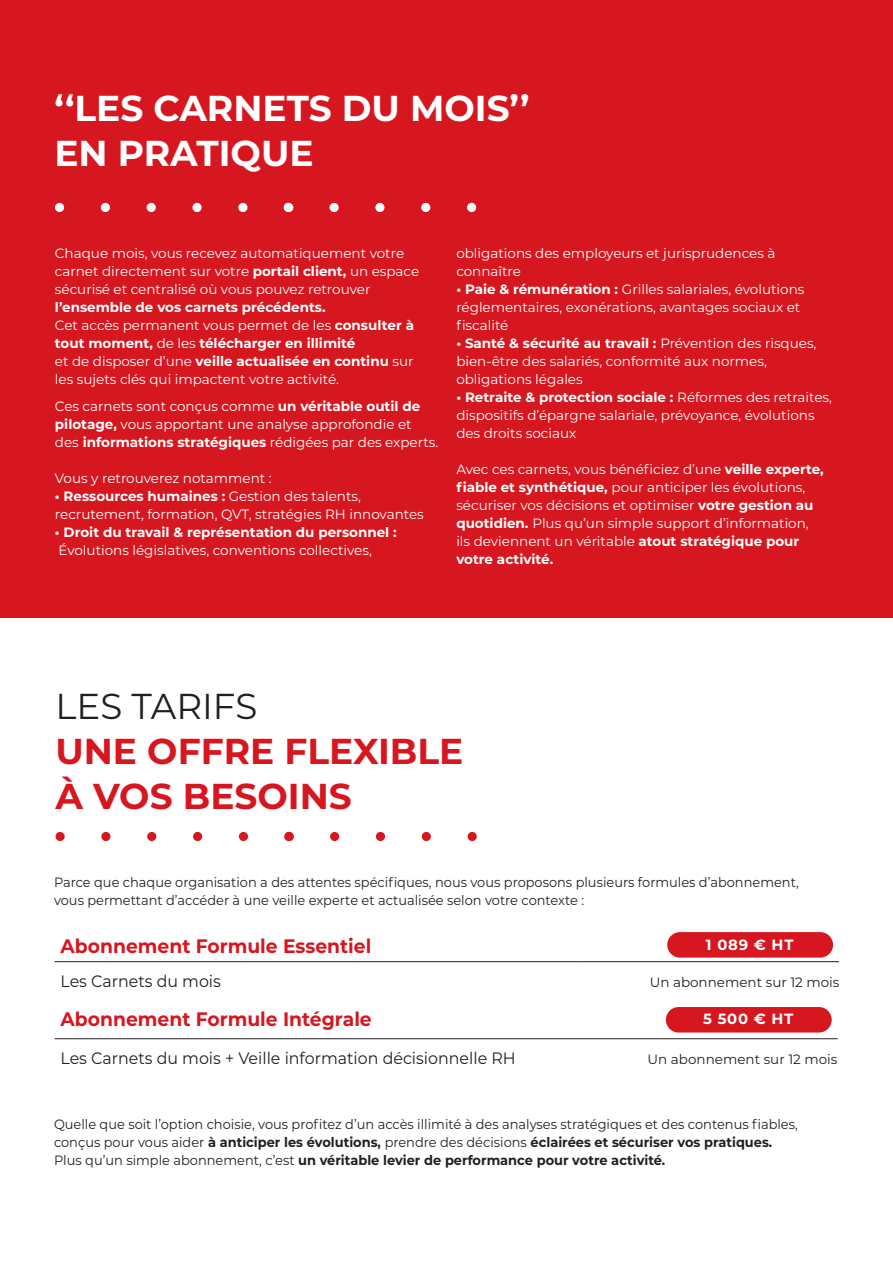
<style>
.page{position:relative;width:893px;height:1263px;background:#fff}
.page>*{position:absolute;margin:0;border:0;box-sizing:border-box;transform-origin:0 0}
.t1{font:700 36px/45px "Montserrat";color:#d7171f}
.t2{font:700 36px/45px "Montserrat";color:#fff}
.t3{font:700 19.5px "Montserrat";color:#d7171f;scale:.96 1}
.t4{font:16.5px "Montserrat";color:#231f20;scale:.96 1}
.t5{font:700 14.85px "Montserrat";letter-spacing:.05em;color:#fff}
.t6{font:13.5px/18px "Montserrat";color:#fff}
.t7{font:13.5px/18px "Montserrat";color:#231f20;scale:.96 1}
.t8{font:13.5px "Montserrat";color:#231f20}
.s1{font-weight:700}
.s2{font-weight:400;color:#231f20}
</style>
<div class="page">
<div style="left:0;top:0;width:893px;height:618px;background:#d7171f"></div>
<hr style="left:55px;top:961px;width:523px;height:1px;background:#231f20">
<hr style="left:578px;top:961px;width:261px;height:1px;background:#231f20">
<div style="left:667px;top:932px;width:166px;height:25px;background:#d7171f;border-radius:13px"></div>
<hr style="left:55px;top:1038px;width:604px;height:1px;background:#231f20">
<hr style="left:659px;top:1038px;width:179px;height:1px;background:#231f20">
<div style="left:666px;top:1007px;width:166px;height:25px;background:#d7171f;border-radius:13px"></div>
<div style="left:55px;top:203px;width:9px;height:9px;background:#fff;border-radius:50%"></div>
<div style="left:101px;top:203px;width:9px;height:9px;background:#fff;border-radius:50%"></div>
<div style="left:147px;top:203px;width:9px;height:9px;background:#fff;border-radius:50%"></div>
<div style="left:192px;top:203px;width:10px;height:9px;background:#fff;border-radius:50%"></div>
<div style="left:238px;top:203px;width:9px;height:9px;background:#fff;border-radius:50%"></div>
<div style="left:284px;top:203px;width:9px;height:9px;background:#fff;border-radius:50%"></div>
<div style="left:329px;top:203px;width:10px;height:9px;background:#fff;border-radius:50%"></div>
<div style="left:375px;top:203px;width:9px;height:9px;background:#fff;border-radius:50%"></div>
<div style="left:421px;top:203px;width:9px;height:9px;background:#fff;border-radius:50%"></div>
<div style="left:467px;top:203px;width:9px;height:9px;background:#fff;border-radius:50%"></div>
<div style="left:56px;top:832px;width:9px;height:9px;background:#d7171f;border-radius:50%"></div>
<div style="left:101px;top:832px;width:10px;height:9px;background:#d7171f;border-radius:50%"></div>
<div style="left:147px;top:832px;width:9px;height:9px;background:#d7171f;border-radius:50%"></div>
<div style="left:193px;top:832px;width:9px;height:9px;background:#d7171f;border-radius:50%"></div>
<div style="left:239px;top:832px;width:9px;height:9px;background:#d7171f;border-radius:50%"></div>
<div style="left:285px;top:832px;width:9px;height:9px;background:#df4950;border-radius:50%"></div>
<div style="left:284px;top:832px;width:9px;height:9px;background:#d7171f;border-radius:50%"></div>
<div style="left:330px;top:832px;width:9px;height:9px;background:#d7171f;border-radius:50%"></div>
<div style="left:376px;top:832px;width:9px;height:9px;background:#d7171f;border-radius:50%"></div>
<div style="left:422px;top:832px;width:9px;height:9px;background:#d7171f;border-radius:50%"></div>
<div style="left:468px;top:832px;width:9px;height:9px;background:#d7171f;border-radius:50%"></div>
<p class="t2" style="left:54px;top:84px;width:477px">‘‘LES CARNETS DU MOIS’’<br>EN PRATIQUE</p>
<p class="t6" style="left:55px;top:243px;width:366px">Chaque mois, vous recevez automatiquement votre carnet directement sur votre <span class="s1">portail client,</span> un espace sécurisé et centralisé où vous pouvez retrouver <span class="s1">l’ensemble de vos carnets précédents.</span></p>
<p class="t6" style="left:55px;top:315px;width:361px">Cet accès permanent vous permet de les <span class="s1">consulter à tout moment,</span> de les <span class="s1">télécharger en illimité<br></span>et de disposer d’une <span class="s1">veille actualisée en continu</span> sur les sujets clés qui impactent votre activité.</p>
<p class="t6" style="left:55px;top:396px;width:385px">Ces carnets sont conçus comme <span class="s1">un véritable outil de pilotage,</span> vous apportant une analyse approfondie et des <span class="s1">informations stratégiques</span> rédigées par des experts.</p>
<p class="t6" style="left:55px;top:468px;width:218px">Vous y retrouverez notamment :</p>
<p class="t6" style="left:55px;top:486px;width:370px"><span class="s1">• Ressources humaines :</span> Gestion des talents, recrutement, formation, QVT, stratégies RH innovantes</p>
<p class="t6" style="left:55px;top:522px;width:343px"><span class="s1">• Droit du travail &amp; représentation du personnel :<br></span>Évolutions législatives, conventions collectives,</p>
<p class="t6" style="left:456px;top:243px;width:321px">obligations des employeurs et jurisprudences à connaître</p>
<p class="t6" style="left:456px;top:279px;width:350px"><span class="s1">• Paie &amp; rémunération :</span> Grilles salariales, évolutions réglementaires, exonérations, avantages sociaux et fiscalité</p>
<p class="t6" style="left:456px;top:333px;width:362px"><span class="s1">• Santé &amp; sécurité au travail :</span> Prévention des risques, bien-être des salariés, conformité aux normes, obligations légales</p>
<p class="t6" style="left:456px;top:387px;width:377px"><span class="s1">• Retraite &amp; protection sociale :</span> Réformes des retraites, dispositifs d’épargne salariale, prévoyance, évolutions des droits sociaux</p>
<p class="t6" style="left:456px;top:459px;width:369px">Avec ces carnets, vous bénéficiez d’une <span class="s1">veille experte, fiable et synthétique,</span> pour anticiper les évolutions, sécuriser vos décisions et optimiser <span class="s1">votre gestion au quotidien.</span> Plus qu’un simple support d’information, ils deviennent un véritable <span class="s1">atout stratégique pour votre activité.</span></p>
<p class="t1" style="left:56px;top:681px;width:409px"><span class="s2">LES TARIFS<br></span>UNE OFFRE FLEXIBLE</p>
<p class="t1" style="left:56px;top:771px;width:298px">À VOS BESOINS</p>
<p class="t7" style="left:54px;top:873px;width:777px">Parce que chaque organisation a des attentes spécifiques, nous vous proposons plusieurs formules d’abonnement,</p>
<p class="t7" style="left:54px;top:891px;width:554px">vous permettant d’accéder à une veille experte et actualisée selon votre contexte :</p>
<p class="t3" style="left:61px;top:932px;width:325px">Abonnement Formule Essentiel</p>
<p class="t5" style="left:706px;top:933px;width:89px">1 089 € HT</p>
<p class="t8" style="left:650px;top:973px;width:191px">Un abonnement sur 12 mois</p>
<p class="t3" style="left:61px;top:1005px;width:326px">Abonnement Formule Intégrale</p>
<p class="t5" style="left:703px;top:1008px;width:92px">5 500 € HT</p>
<p class="t4" style="left:61px;top:970px;width:169px">Les Carnets du mois</p>
<p class="t4" style="left:61px;top:1046px;width:476px">Les Carnets du mois + Veille information décisionnelle RH</p>
<p class="t8" style="left:648px;top:1049px;width:191px">Un abonnement sur 12 mois</p>
<p class="t7" style="left:54px;top:1115px;width:776px">Quelle que soit l’option choisie, vous profitez d’un accès illimité à des analyses stratégiques et des contenus fiables, conçus pour vous aider <span class="s1">à anticiper les évolutions,</span> prendre des décisions <span class="s1">éclairées et sécuriser vos pratiques.<br></span>Plus qu’un simple abonnement, c’est <span class="s1">un véritable levier de performance pour votre activité.</span></p>
</div>
